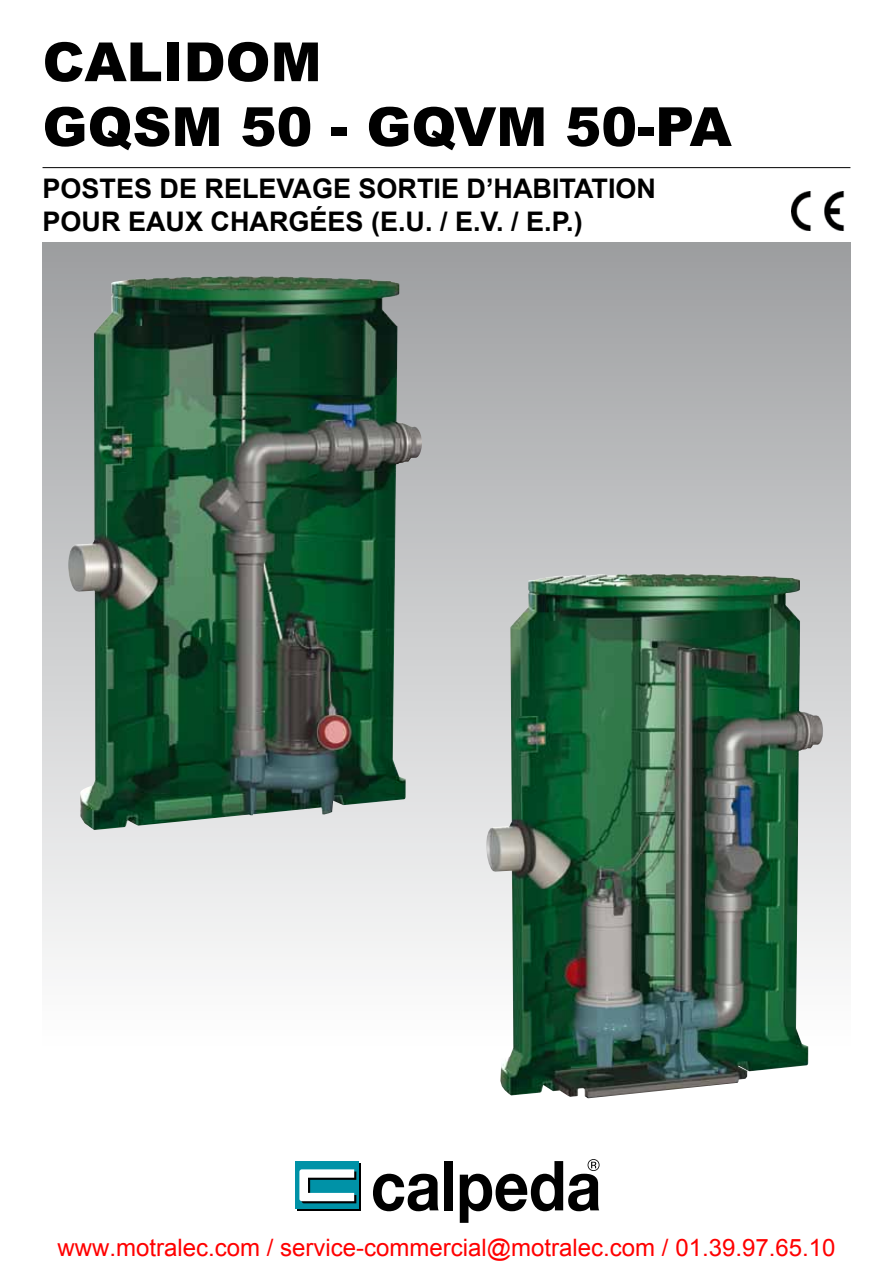
<style>
.page{position:relative;width:893px;height:1263px;background:#fff}
.page>*{position:absolute;margin:0;border:0;box-sizing:border-box;transform-origin:0 0}
.t1{font:900 54px/64.8px "Arial";color:#000}
.t2{font:700 27px/32.4px "Arial";color:#000}
.t3{font:24px "Arial";color:#f00}
</style>
<div class="page">
<div style="left:43px;top:242px;width:807px;height:806px;background:linear-gradient(to bottom,#9d9fa1,#fff)"></div>
<img style="left:791px;top:191px;width:54px;height:39px">
<hr style="left:43px;top:167px;width:807px;height:1px;background:#000">
<div style="left:297px;top:1163px;width:64px;height:48px;background:linear-gradient(to right,#000,#000)"></div>
<div style="left:295px;top:1161px;width:63px;height:48px;background:#0092a7"></div>
<svg style="left:299px;top:1169px;width:57px;height:34px"></svg>
<svg style="left:373px;top:1174px;width:66px;height:37px"></svg>
<div style="left:444px;top:1161px;width:9px;height:49px;background:#000"></div>
<svg style="left:460px;top:1159px;width:139px;height:64px"></svg>
<img style="left:68px;top:276px;width:354px;height:554px">
<img style="left:486px;top:574px;width:337px;height:524px">
<h1 class="t1" style="left:43px;top:28px;width:691px">CALIDOM<br>GQSM 50 - GQVM 50-PA</h1>
<p class="t2" style="left:43px;top:173px;width:615px">POSTES DE RELEVAGE SORTIE D’HABITATION<br>POUR EAUX CHARGÉES (E.U. / E.V. / E.P.)</p>
<p class="t3" style="left:58px;top:1239px;width:779px">www.motralec.com / service-commercial@motralec.com / 01.39.97.65.10</p>
</div>
